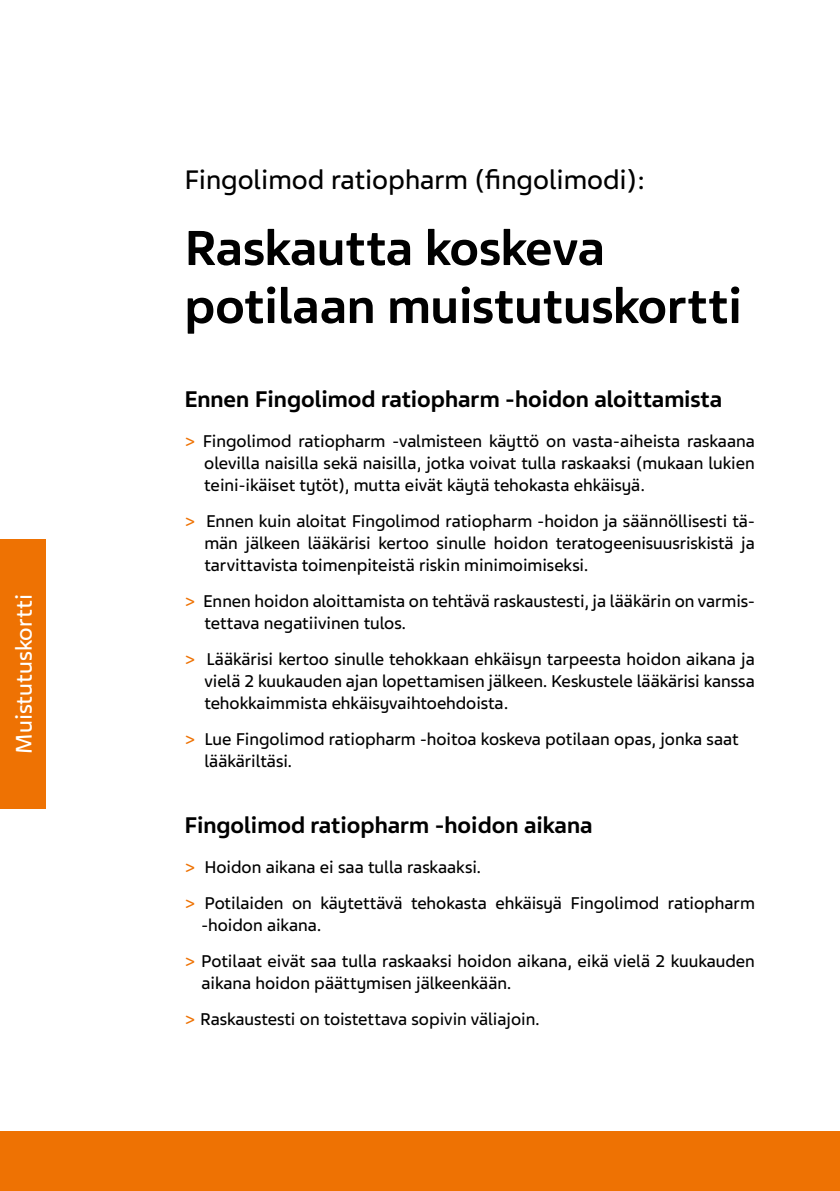
<style>
.page{position:relative;width:840px;height:1191px;background:#fff}
.page>*{position:absolute;margin:0;border:0;box-sizing:border-box;transform-origin:0 0}
.t1{font:700 52px/58px "Teva Sans";color:#000}
.t2{font:28.4px "Teva Sans";color:#000}
.t3{font:700 24px "Teva Sans";color:#000}
.t4{font:24px "Teva Sans";letter-spacing:.005em;color:#fff}
.t5{font:18px/22px "Teva Sans";color:#000}
.s1{color:#ee7203}
</style>
<div class="page">
<div style="left:0;top:1131px;width:839px;height:60px;background:#ee7203"></div>
<div style="left:0;top:539px;width:46px;height:269px;background:#ee7203"></div>
<h3 class="t4" style="left:10px;top:753px;width:161px;rotate:-90deg">Muistutuskortti</h3>
<h2 class="t2" style="left:184px;top:163px;width:462px">Fingolimod ratiopharm (fingolimodi):</h2>
<h1 class="t1" style="left:184px;top:219px;width:558px">Raskautta koskeva potilaan muistutuskortti</h1>
<h3 class="t3" style="left:184px;top:385px;width:539px">Ennen Fingolimod ratiopharm -hoidon aloittamista</h3>
<p class="t5" style="left:204px;top:430px;width:551px;text-align:justify;text-indent:-20px"><span class="s1">&gt;</span> Fingolimod ratiopharm -valmisteen käyttö on vasta-aiheista raskaana olevilla naisilla sekä naisilla, jotka voivat tulla raskaaksi (mukaan lukien teini-ikäiset tytöt), mutta eivät käytä tehokasta ehkäisyä.</p>
<p class="t5" style="left:204px;top:510px;width:551px;text-align:justify;text-indent:-20px"><span class="s1">&gt;</span> Ennen kuin aloitat Fingolimod ratiopharm -hoidon ja säännöllisesti tä&shy;män jälkeen lääkärisi kertoo sinulle hoidon teratogeenisuusriskistä ja tarvittavista toimenpiteistä riskin minimoimiseksi.</p>
<p class="t5" style="left:204px;top:590px;width:551px;text-indent:-20px"><span class="s1">&gt;</span> Ennen hoidon aloittamista on tehtävä raskaustesti, ja lääkärin on varmis&shy;tettava negatiivinen tulos.</p>
<p class="t5" style="left:204px;top:648px;width:551px;text-align:justify;text-indent:-20px"><span class="s1">&gt;</span> Lääkärisi kertoo sinulle tehokkaan ehkäisyn tarpeesta hoidon aikana ja vielä 2 kuukauden ajan lopettamisen jälkeen. Keskustele lääkärisi kanssa tehokkaimmista ehkäisyvaihtoehdoista.</p>
<p class="t5" style="left:204px;top:728px;width:535px;text-indent:-20px"><span class="s1">&gt;</span> Lue Fingolimod ratiopharm -hoitoa koskeva potilaan opas, jonka saat lääkäriltäsi.</p>
<h3 class="t3" style="left:184px;top:811px;width:409px">Fingolimod ratiopharm -hoidon aikana</h3>
<p class="t5" style="left:184px;top:849px;width:571px;line-height:36px"><span class="s1">&gt;</span> Hoidon aikana ei saa tulla raskaaksi.<br><span class="s1">&gt;</span> Potilaiden on käytettävä tehokasta ehkäisyä Fingolimod ratiopharm</p>
<p class="t5" style="left:184px;top:907px;width:571px;line-height:36px;text-indent:17px">-hoidon aikana.<br><span class="s1">&gt;</span> Potilaat eivät saa tulla raskaaksi hoidon aikana, eikä vielä 2 kuukauden</p>
<p class="t5" style="left:184px;top:965px;width:356px;line-height:36px;text-indent:17px">aikana hoidon päättymisen jälkeenkään.<br><span class="s1">&gt;</span> Raskaustesti on toistettava sopivin väliajoin.</p>
</div>
